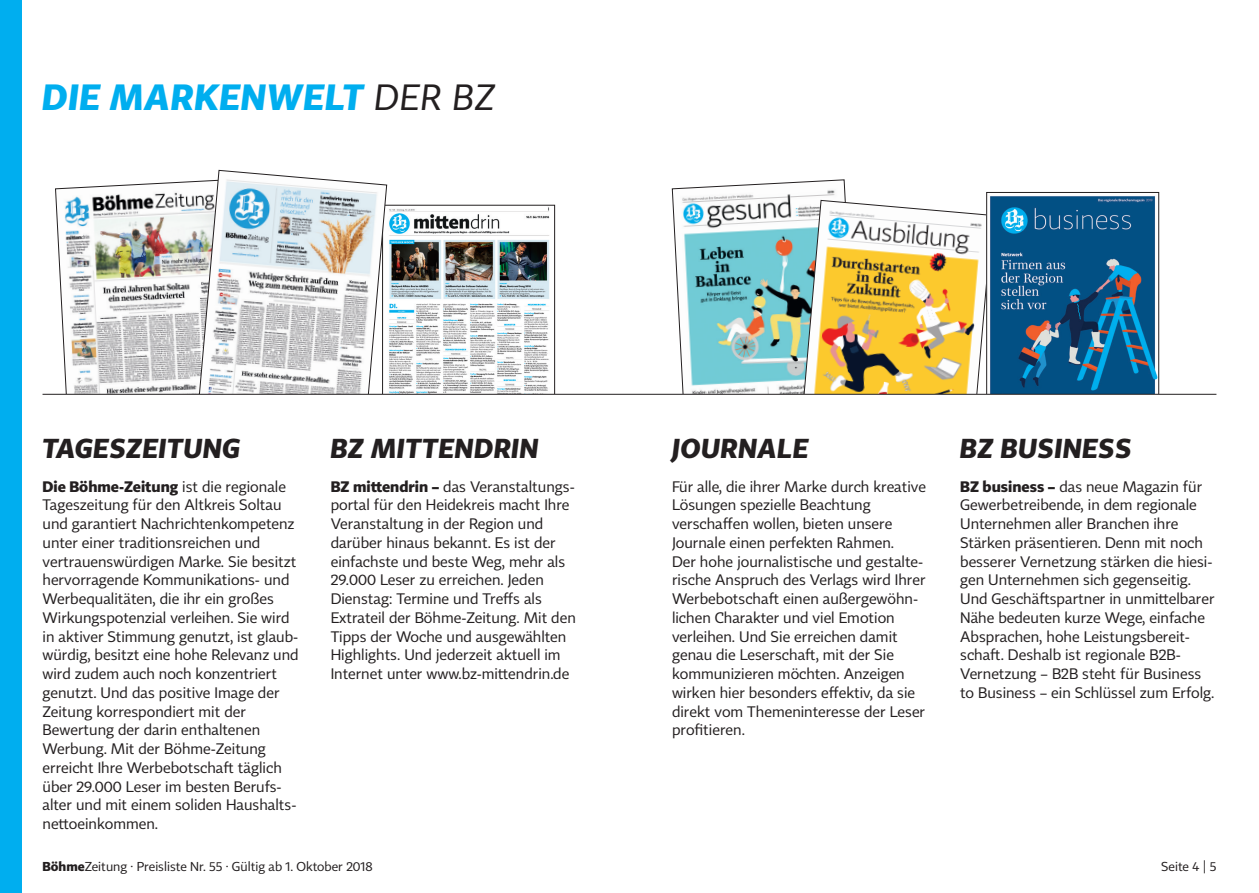
<style>
.page{position:relative;width:1259px;height:893px;background:#fff}
.page>*{position:absolute;margin:0;border:0;box-sizing:border-box;transform-origin:0 0}
.t1{font:italic 700 36px "Tabac Sans";letter-spacing:.03em;color:#00aeef}
.t2{font:italic 700 27px "Tabac Sans";letter-spacing:.03em;color:#231f20}
.t3{font:15px/18.8px "Tabac Sans";color:#231f20}
.t4{font:12.75px "Tabac Sans";color:#231f20}
.s1{font-weight:400;color:#231f20}
.s2{font-weight:700}
</style>
<div class="page">
<img style="left:55px;top:180px;width:142px;height:214px">
<img style="left:387px;top:207px;width:166px;height:187px">
<svg style="left:672px;top:179px;width:174px;height:215px"></svg>
<svg style="left:800px;top:200px;width:186px;height:194px"></svg>
<img style="left:988px;top:196px;width:169px;height:198px">
<div style="left:986px;top:192px;width:173px;height:228px;border:1px solid #231f20"></div>
<svg style="left:197px;top:170px;width:190px;height:224px"></svg>
<div style="left:0;top:0;width:21px;height:893px;background:#00aeef"></div>
<hr style="left:43px;top:394px;width:1173px;height:1px;background:#231f20">
<h1 class="t1" style="left:43px;top:75px;width:454px">DIE MARKENWELT <span class="s1">DER BZ</span></h1>
<h2 class="t2" style="left:43px;top:432px;width:199px">TAGESZEITUNG</h2>
<h2 class="t2" style="left:331px;top:432px;width:209px">BZ MITTENDRIN</h2>
<h2 class="t2" style="left:672px;top:432px;width:138px">JOURNALE</h2>
<h2 class="t2" style="left:960px;top:432px;width:173px">BZ BUSINESS</h2>
<p class="t3" style="left:43px;top:477px;width:258px"><span class="s2">Die Böhme-Zeitung</span> ist die regionale Tageszeitung für den Altkreis Soltau und garantiert Nachrichtenkompetenz unter einer traditionsreichen und vertrauenswürdigen Marke. Sie besitzt hervorragende Kommunikations- und Werbequalitäten, die ihr ein großes Wirkungspotenzial verleihen. Sie wird in aktiver Stimmung genutzt, ist glaub&shy;würdig, besitzt eine hohe Relevanz und wird zudem auch noch konzentriert genutzt. Und das positive Image der Zeitung korrespondiert mit der Bewertung der darin enthaltenen Werbung. Mit der Böhme-Zeitung erreicht Ihre Werbebotschaft täglich über 29.000 Leser im besten Berufs&shy;alter und mit einem soliden Haushalts&shy;nettoeinkommen.</p>
<p class="t3" style="left:331px;top:477px;width:247px"><span class="s2">BZ mittendrin –</span> das Veranstaltungs&shy;portal für den Heidekreis macht Ihre Veranstaltung in der Region und darüber hinaus bekannt. Es ist der einfachste und beste Weg, mehr als 29.000 Leser zu erreichen. Jeden Dienstag: Termine und Treffs als Extrateil der Böhme-Zeitung. Mit den Tipps der Woche und ausgewählten Highlights. Und jederzeit aktuell im Internet unter www.bz-mittendrin.de</p>
<p class="t3" style="left:672px;top:477px;width:256px">Für alle, die ihrer Marke durch kreative Lösungen spezielle Beachtung verschaffen wollen, bieten unsere Journale einen perfekten Rahmen.<br>Der hohe journalistische und gestalte&shy;rische Anspruch des Verlags wird Ihrer Werbebotschaft einen außergewöhn&shy;lichen Charakter und viel Emotion verleihen. Und Sie erreichen damit genau die Leserschaft, mit der Sie kommunizieren möchten. Anzeigen wirken hier besonders effektiv, da sie direkt vom Themeninteresse der Leser profitieren.</p>
<p class="t3" style="left:960px;top:477px;width:256px"><span class="s2">BZ business –</span> das neue Magazin für Gewerbetreibende, in dem regionale Unternehmen aller Branchen ihre Stärken präsentieren. Denn mit noch besserer Vernetzung stärken die hiesi&shy;gen Unternehmen sich gegenseitig.<br>Und Geschäftspartner in unmittelbarer Nähe bedeuten kurze Wege, einfache Absprachen, hohe Leistungsbereit&shy;schaft. Deshalb ist regionale B2B-Vernetzung – B2B steht für Business to Business – ein Schlüssel zum Erfolg.</p>
<p class="t4" style="left:43px;top:859px;width:332px"><span class="s2">Böhme</span>Zeitung · Preisliste Nr. 55 · Gültig ab 1. Oktober 2018</p>
<p class="t4" style="left:1161px;top:859px;width:57px">Seite 4 | 5</p>
</div>
